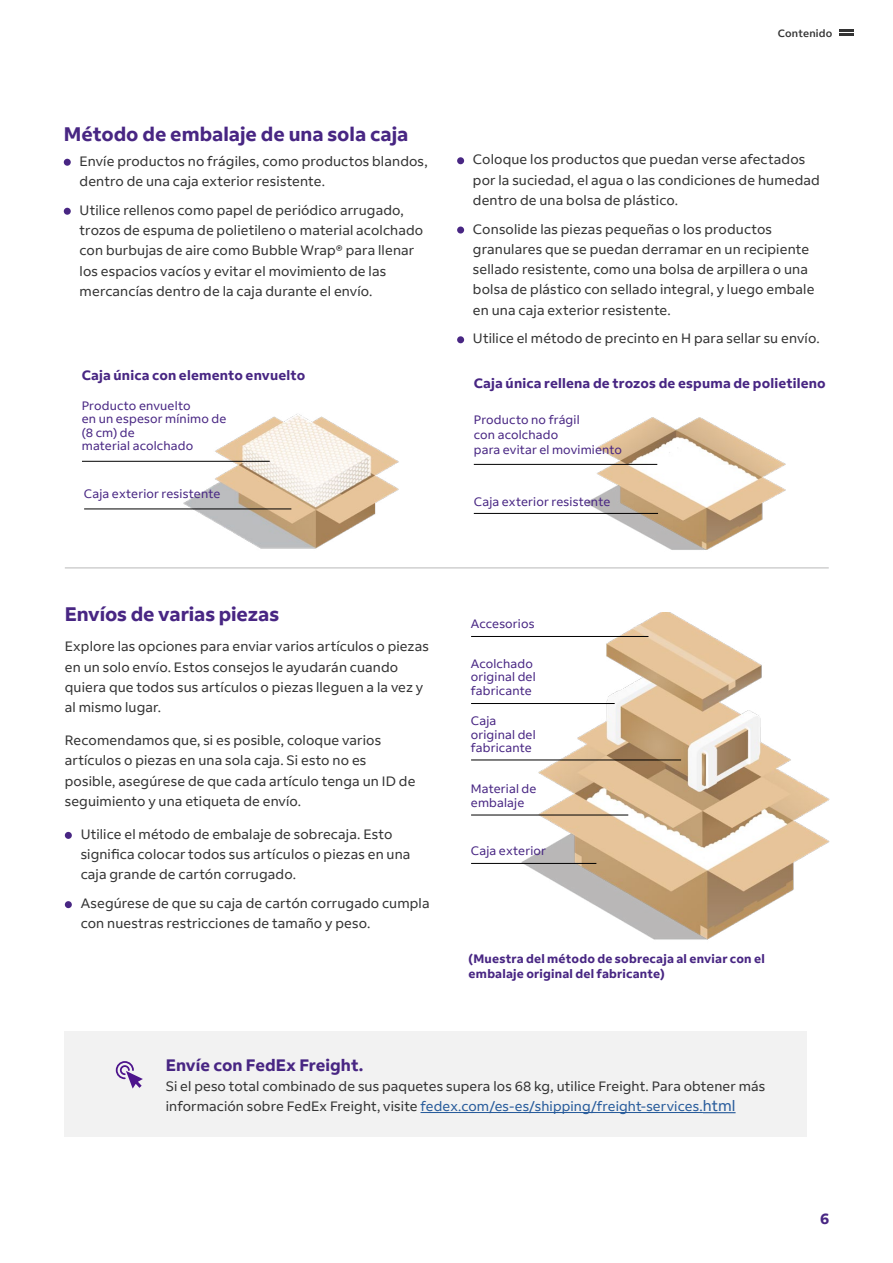
<style>
.page{position:relative;width:893px;height:1263px;background:#fff}
.page>*{position:absolute;margin:0;border:0;box-sizing:border-box;transform-origin:0 0}
.t1{font:700 19.5px "Fed Ex Sans";color:#482683}
.t2{font:700 16.5px "Fed Ex Sans";letter-spacing:.005em;color:#482683}
.t3{font:700 15px "Fed Ex Sans";color:#482683}
.t4{font:13.5px/20.2px "Fed Ex Sans";letter-spacing:.01em;color:#333}
.t5{font:700 13.5px "Fed Ex Sans";letter-spacing:.015em;color:#482683}
.t6{font:12.15px/13.5px "Fed Ex Sans";letter-spacing:.015em;color:#482683}
.t7{font:700 12.15px/15px "Fed Ex Sans";letter-spacing:.015em;color:#482683}
.t8{font:500 10.5px "Fed Ex Sans";letter-spacing:.02em;color:#333}
.s1{color:#275b9b}
.s2{font-size:15px;color:#275b9b}
</style>
<div class="page">
<hr style="left:65px;top:568px;width:764px;height:1px;background:#b9b8b8">
<div style="left:65px;top:832px;width:7px;height:7px;background:#482683;border-radius:50%"></div>
<div style="left:65px;top:901px;width:7px;height:7px;background:#482683;border-radius:50%"></div>
<img style="left:512px;top:612px;width:318px;height:328px">
<div style="left:64px;top:159px;width:7px;height:7px;background:#482683;border-radius:50%"></div>
<div style="left:64px;top:208px;width:7px;height:7px;background:#482683;border-radius:50%"></div>
<div style="left:457px;top:157px;width:7px;height:7px;background:#482683;border-radius:50%"></div>
<div style="left:457px;top:227px;width:7px;height:7px;background:#482683;border-radius:50%"></div>
<div style="left:457px;top:336px;width:7px;height:7px;background:#482683;border-radius:50%"></div>
<div style="left:65px;top:1031px;width:742px;height:106px;background:#f2f2f2"></div>
<hr style="left:420px;top:1112px;width:283px;height:1px;background:#275b9b">
<hr style="left:703px;top:1112px;width:33px;height:1px;background:#275b9b">
<svg style="left:115px;top:1061px;width:28px;height:27px"></svg>
<img style="left:176px;top:414px;width:223px;height:135px">
<hr style="left:82px;top:461px;width:188px;height:1px;background:#000">
<hr style="left:84px;top:509px;width:207px;height:1px;background:#000">
<img style="left:570px;top:417px;width:216px;height:133px">
<hr style="left:474px;top:464px;width:183px;height:1px;background:#000">
<hr style="left:474px;top:513px;width:184px;height:1px;background:#000">
<hr style="left:471px;top:703px;width:144px;height:1px;background:#000">
<hr style="left:471px;top:636px;width:177px;height:1px;background:#000">
<hr style="left:471px;top:760px;width:210px;height:1px;background:#000">
<hr style="left:471px;top:815px;width:157px;height:1px;background:#000">
<hr style="left:471px;top:863px;width:125px;height:1px;background:#000">
<svg style="left:839px;top:30px;width:14px;height:6px"></svg>
<h1 class="t1" style="left:64px;top:123px;width:346px">Método de embalaje de una sola caja</h1>
<p class="t4" style="left:80px;top:151px;width:350px">Envíe productos no frágiles, como productos blandos, dentro de una caja exterior resistente.</p>
<p class="t4" style="left:80px;top:200px;width:345px">Utilice rellenos como papel de periódico arrugado, trozos de espuma de polietileno o material acolchado con burbujas de aire como Bubble Wrap® para llenar los espacios vacíos y evitar el movimiento de las mercancías dentro de la caja durante el envío.</p>
<p class="t5" style="left:82px;top:367px;width:225px">Caja única con elemento envuelto</p>
<p class="t6" style="left:82px;top:399px;width:146px">Producto envuelto<br>en un espesor mínimo de (8 cm) de<br>material acolchado</p>
<p class="t6" style="left:84px;top:487px;width:138px">Caja exterior resistente</p>
<h1 class="t1" style="left:65px;top:602px;width:216px">Envíos de varias piezas</h1>
<p class="t4" style="left:65px;top:636px;width:366px">Explore las opciones para enviar varios artículos o piezas en un solo envío. Estos consejos le ayudarán cuando quiera que todos sus artículos o piezas lleguen a la vez y al mismo lugar.</p>
<p class="t4" style="left:65px;top:730px;width:352px">Recomendamos que, si es posible, coloque varios artículos o piezas en una sola caja. Si esto no es posible, asegúrese de que cada artículo tenga un ID de seguimiento y una etiqueta de envío.</p>
<p class="t4" style="left:81px;top:824px;width:331px">Utilice el método de embalaje de sobrecaja. Esto significa colocar todos sus artículos o piezas en una caja grande de cartón corrugado.</p>
<p class="t4" style="left:81px;top:893px;width:350px">Asegúrese de que su caja de cartón corrugado cumpla con nuestras restricciones de tamaño y peso.</p>
<p class="t8" style="left:778px;top:27px;width:56px">Contenido</p>
<p class="t4" style="left:473px;top:149px;width:348px">Coloque los productos que puedan verse afectados por la suciedad, el agua o las condiciones de humedad dentro de una bolsa de plástico.</p>
<p class="t4" style="left:473px;top:219px;width:343px">Consolide las piezas pequeñas o los productos granulares que se puedan derramar en un recipiente sellado resistente, como una bolsa de arpillera o una bolsa de plástico con sellado integral, y luego embale en una caja exterior resistente.</p>
<p class="t4" style="left:473px;top:328px;width:348px">Utilice el método de precinto en H para sellar su envío.</p>
<p class="t5" style="left:474px;top:375px;width:353px">Caja única rellena de trozos de espuma de polietileno</p>
<p class="t6" style="left:474px;top:412px;width:150px;line-height:15px">Producto no frágil<br>con acolchado<br>para evitar el movimiento</p>
<p class="t6" style="left:474px;top:495px;width:138px">Caja exterior resistente</p>
<p class="t6" style="left:471px;top:617px;width:65px">Accesorios</p>
<p class="t6" style="left:471px;top:657px;width:66px">Acolchado original del fabricante</p>
<p class="t6" style="left:471px;top:714px;width:66px">Caja original del fabricante</p>
<p class="t6" style="left:471px;top:782px;width:67px">Material de embalaje</p>
<p class="t6" style="left:471px;top:844px;width:77px">Caja exterior</p>
<p class="t7" style="left:469px;top:951px;width:298px">(Muestra del método de sobrecaja al enviar con el embalaje original del fabricante)</p>
<p class="t2" style="left:166px;top:1055px;width:199px">Envíe con FedEx Freight.</p>
<p class="t4" style="left:166px;top:1076px;width:601px">Si el peso total combinado de sus paquetes supera los 68 kg, utilice Freight. Para obtener más información sobre FedEx Freight, visite <span class="s1">fedex.com/es-es/shipping/freight-services.</span><span class="s2">html</span></p>
<p class="t3" style="left:820px;top:1210px;width:11px">6</p>
</div>
